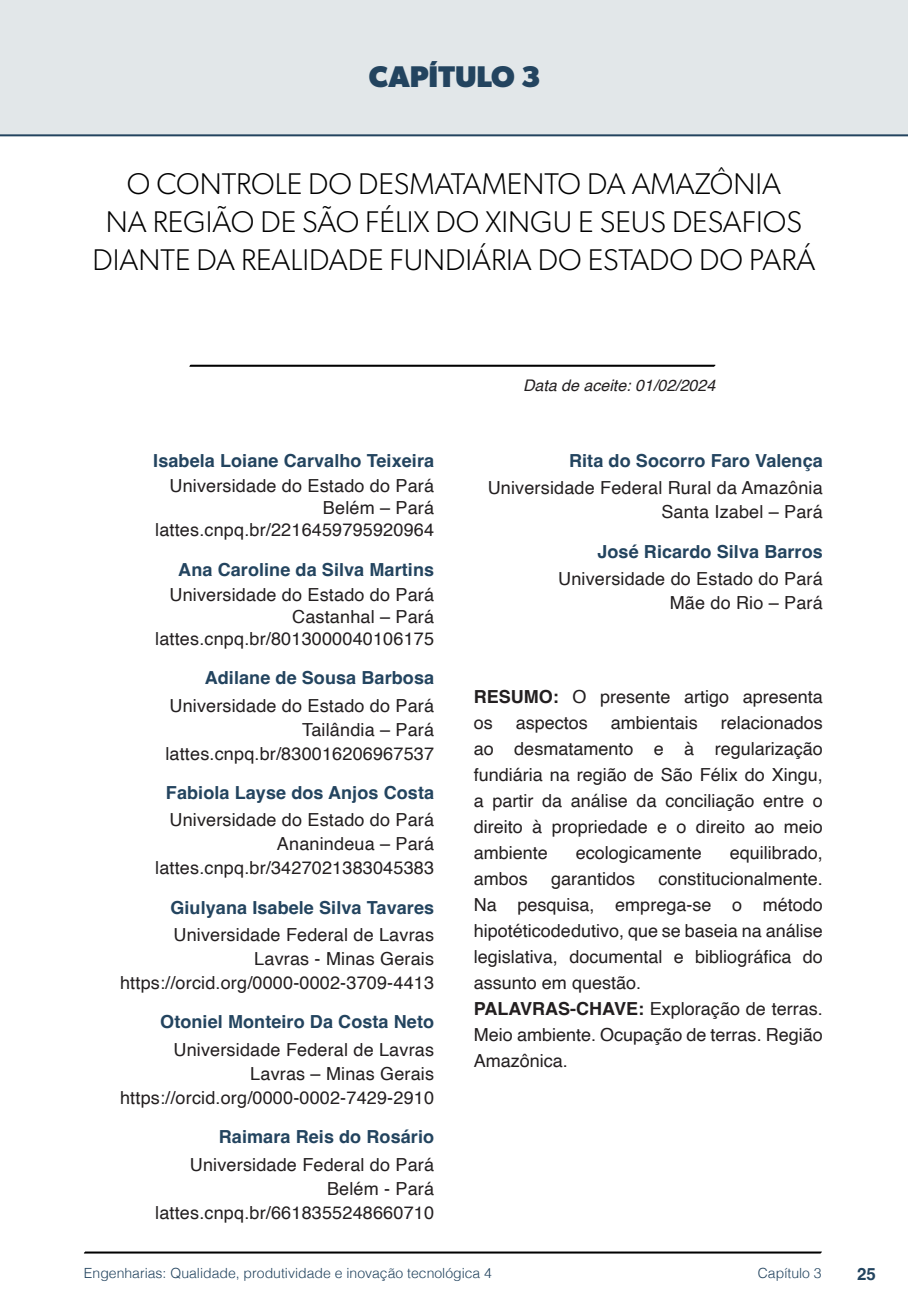
<style>
.page{position:relative;width:908px;height:1304px;background:#fff}
.page>*{position:absolute;margin:0;border:0;box-sizing:border-box;transform-origin:0 0}
.nome_artigos{font:300 30px/38px "Gibson";color:#000;text-align:center}
.capítulos{font:700 30px "Gibson";color:#23445f}
.info_autores{font:18px "Helvetica";letter-spacing:.01em;color:#231f20}
.Resumos_e_PC_TXT{font:18px/26px "Helvetica";color:#231f20;text-align:justify}
.nome_autores{font:700 18px "Helvetica";letter-spacing:.005em;color:#23445f}
.t1{font:700 16.8px "Helvetica";color:#23445f}
.t2{font:italic 16px "Helvetica";color:#231f20}
.t3{font:300 14px "Helvetica";color:#23445f}
.s1{font-weight:700}
</style>
<div class="page">
<svg style="left:84px;top:1251px;width:737px;height:3px;background:#515151"></svg>
<div style="left:0;top:0;width:907px;height:136px;background:#e2e7e9"></div>
<svg style="left:189px;top:364px;width:526px;height:3px;background:#4f4f4f"></svg>
<div style="left:44px;top:72px;width:68px;height:61px;background:#e2e7e9"></div>
<p class="capítulos" style="left:369px;top:58px;width:173px">CAPÍTULO 3</p>
<p class="nome_artigos" style="left:93px;top:164px;width:724px">O CONTROLE DO DESMATAMENTO DA AMAZÔNIA<br>NA REGIÃO DE SÃO FÉLIX DO XINGU E SEUS DESAFIOS<br>DIANTE DA REALIDADE FUNDIÁRIA DO ESTADO DO PARÁ</p>
<p class="nome_autores" style="left:153px;top:450px;width:282px">Isabela Loiane Carvalho Teixeira</p>
<p class="info_autores" style="left:169px;top:472px;width:266px">Universidade do Estado do Pará</p>
<p class="info_autores" style="left:323px;top:494px;width:113px">Belém – Pará</p>
<p class="info_autores" style="left:155px;top:516px;width:280px">lattes.cnpq.br/2216459795920964</p>
<p class="nome_autores" style="left:178px;top:558px;width:257px">Ana Caroline da Silva Martins</p>
<p class="info_autores" style="left:169px;top:581px;width:266px">Universidade do Estado do Pará</p>
<p class="info_autores" style="left:292px;top:603px;width:143px">Castanhal – Pará</p>
<p class="info_autores" style="left:155px;top:625px;width:280px">lattes.cnpq.br/8013000040106175</p>
<p class="nome_autores" style="left:205px;top:667px;width:231px">Adilane de Sousa Barbosa</p>
<p class="info_autores" style="left:169px;top:692px;width:266px">Universidade do Estado do Pará</p>
<p class="info_autores" style="left:302px;top:716px;width:133px">Tailândia – Pará</p>
<p class="info_autores" style="left:165px;top:740px;width:270px">lattes.cnpq.br/830016206967537</p>
<p class="nome_autores" style="left:166px;top:782px;width:269px">Fabiola Layse dos Anjos Costa</p>
<p class="info_autores" style="left:169px;top:806px;width:266px">Universidade do Estado do Pará</p>
<p class="info_autores" style="left:277px;top:830px;width:158px">Ananindeua – Pará</p>
<p class="info_autores" style="left:155px;top:854px;width:280px">lattes.cnpq.br/3427021383045383</p>
<p class="nome_autores" style="left:170px;top:896px;width:265px">Giulyana Isabele Silva Tavares</p>
<p class="info_autores" style="left:173px;top:921px;width:262px">Universidade Federal de Lavras</p>
<p class="info_autores" style="left:254px;top:945px;width:181px">Lavras - Minas Gerais</p>
<p class="info_autores" style="left:120px;top:969px;width:315px">https://orcid.org/0000-0002-3709-4413</p>
<p class="nome_autores" style="left:160px;top:1011px;width:275px">Otoniel Monteiro Da Costa Neto</p>
<p class="info_autores" style="left:173px;top:1036px;width:262px">Universidade Federal de Lavras</p>
<p class="info_autores" style="left:250px;top:1060px;width:185px">Lavras – Minas Gerais</p>
<p class="info_autores" style="left:120px;top:1084px;width:315px">https://orcid.org/0000-0002-7429-2910</p>
<p class="nome_autores" style="left:219px;top:1126px;width:217px">Raimara Reis do Rosário</p>
<p class="info_autores" style="left:190px;top:1150px;width:245px">Universidade Federal do Pará</p>
<p class="info_autores" style="left:327px;top:1174px;width:109px">Belém - Pará</p>
<p class="info_autores" style="left:155px;top:1198px;width:280px">lattes.cnpq.br/6618355248660710</p>
<p class="t2" style="left:523px;top:373px;width:194px">Data de aceite: 01/02/2024</p>
<p class="nome_autores" style="left:569px;top:450px;width:255px">Rita do Socorro Faro Valença</p>
<p class="info_autores" style="left:487px;top:474px;width:336px">Universidade Federal Rural da Amazônia</p>
<p class="info_autores" style="left:661px;top:498px;width:163px">Santa Izabel – Pará</p>
<p class="nome_autores" style="left:597px;top:540px;width:227px">José Ricardo Silva Barros</p>
<p class="info_autores" style="left:558px;top:565px;width:266px">Universidade do Estado do Pará</p>
<p class="info_autores" style="left:669px;top:589px;width:154px">Mãe do Rio – Pará</p>
<p class="Resumos_e_PC_TXT" style="left:473px;top:684px;width:350px"><span class="s1">RESUMO:</span> O presente artigo apresenta os</p>
<p class="Resumos_e_PC_TXT" style="left:473px;top:710px;width:350px;text-indent:247px">relacionados ao desmatamento e à regularização fundiária na região de São Félix do Xingu, a partir da análise da conciliação entre o direito à propriedade e o direito ao meio ambiente</p>
<p class="Resumos_e_PC_TXT" style="left:515px;top:710px;width:74px">aspectos</p>
<p class="Resumos_e_PC_TXT" style="left:610px;top:710px;width:89px">ambientais</p>
<p class="Resumos_e_PC_TXT" style="left:575px;top:840px;width:128px">ecologicamente</p>
<p class="Resumos_e_PC_TXT" style="left:729px;top:840px;width:95px">equilibrado,</p>
<p class="Resumos_e_PC_TXT" style="left:473px;top:866px;width:56px">ambos</p>
<p class="Resumos_e_PC_TXT" style="left:551px;top:866px;width:86px">garantidos</p>
<p class="Resumos_e_PC_TXT" style="left:473px;top:866px;width:350px;text-indent:185px">constitucionalmente.<br>Na pesquisa, emprega-se o método hipotéticodedutivo, que se baseia na análise legislativa, documental e bibliográfica do assunto em questão.</p>
<p class="Resumos_e_PC_TXT" style="left:473px;top:996px;width:350px"><span class="s1">PALAVRAS-CHAVE:</span> Exploração de terras.<br>Meio ambiente. Ocupação de terras. Região Amazônica.</p>
<p class="t3" style="left:84px;top:1261px;width:409px">Engenharias: Qualidade, produtividade e inovação tecnológica 4</p>
<p class="t3" style="left:757px;top:1261px;width:65px">Capítulo 3</p>
<p class="t1" style="left:856px;top:1264px;width:20px">25</p>
</div>
